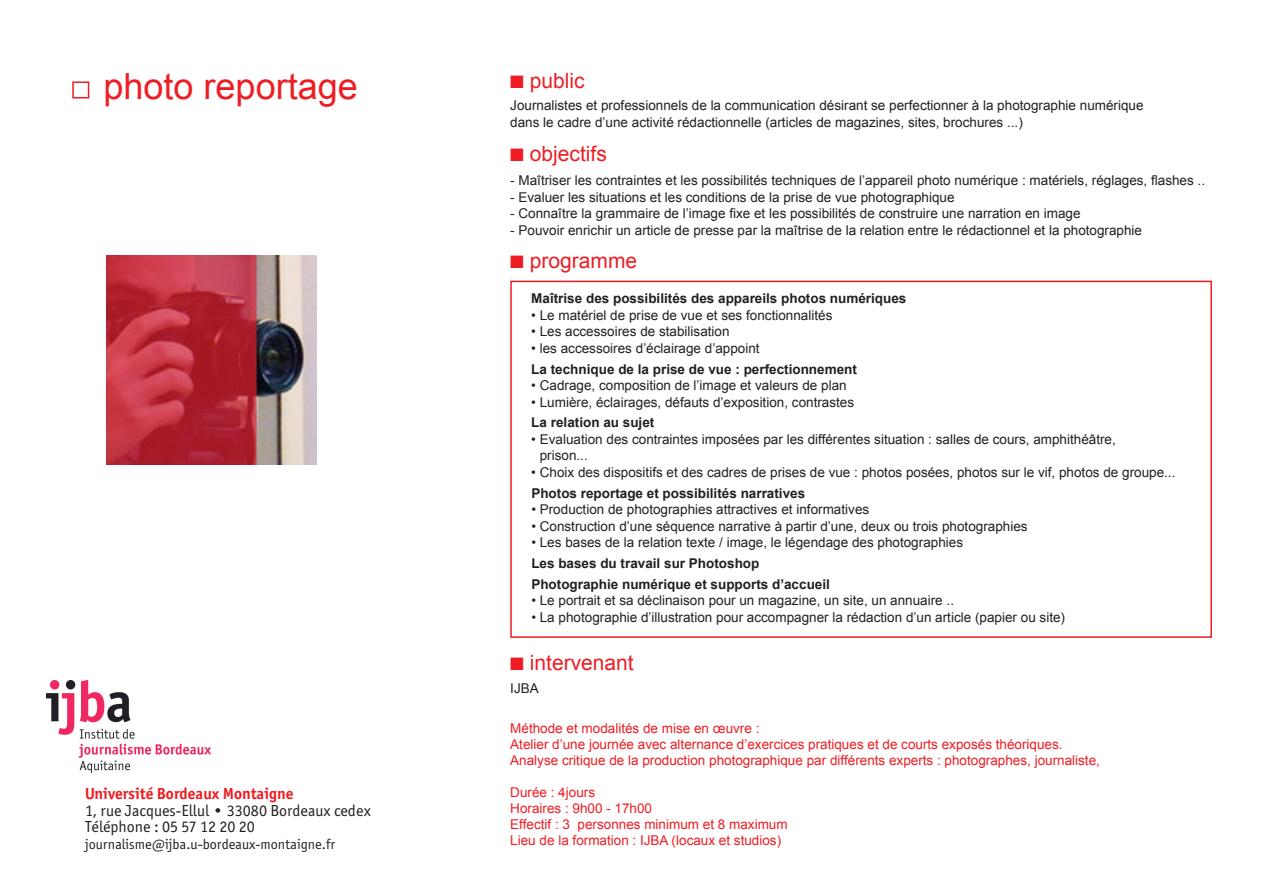
<style>
.page{position:relative;width:1263px;height:893px;background:#fff}
.page>*{position:absolute;margin:0;border:0;box-sizing:border-box;transform-origin:0 0}
.t1{font:36px "Arial";color:#ee1d23}
.t2{font:21px "Arial";color:#ee1d23}
.t3{font:16.05px/16.5px "Officina San ITC";color:#231f20}
.t4{font:700 16.05px "Officina San ITC";color:#ee1d23}
.t5{font:14.25px "Officina San ITC";color:#231f20}
.t6{font:13.5px/16.5px "Arial";color:#231f20}
.t7{font:13.5px/16px "Arial";color:#ee1d23}
.t8{font:700 13.5px/20.7px "Arial";color:#231f20}
</style>
<div class="page">
<img style="left:106px;top:255px;width:210px;height:209px">
<div style="left:72px;top:81px;width:17px;height:17px;border:2px solid #ee1d23"></div>
<div style="left:510px;top:281px;width:702px;height:357px;border:2px solid #ee1d23"></div>
<img style="left:47px;top:680px;width:164px;height:92px">
<h1 class="t1" style="left:104px;top:62px;width:256px">photo reportage</h1>
<p class="t4" style="left:85px;top:784px;width:210px">Université Bordeaux Montaigne</p>
<p class="t3" style="left:85px;top:802px;width:287px">1, rue Jacques-Ellul • 33080 Bordeaux cedex<br>Téléphone : 05 57 12 20 20</p>
<p class="t5" style="left:85px;top:836px;width:252px">journalisme@ijba.u-bordeaux-montaigne.fr</p>
<h2 class="t2" style="left:510px;top:66px;width:76px">■ public</h2>
<p class="t6" style="left:510px;top:98px;width:635px">Journalistes et professionnels de la communication désirant se perfectionner à la photographie numérique dans le cadre d’une activité rédactionnelle (articles de magazines, sites, brochures ...)</p>
<h2 class="t2" style="left:510px;top:140px;width:98px">■ objectifs</h2>
<p class="t6" style="left:510px;top:172px;width:696px">- Maîtriser les contraintes et les possibilités techniques de l’appareil photo numérique : matériels, réglages, flashes ..</p>
<p class="t6" style="left:510px;top:189px;width:446px">- Evaluer les situations et les conditions de la prise de vue photographique</p>
<p class="t6" style="left:510px;top:205px;width:572px">- Connaître la grammaire de l’image fixe et les possibilités de construire une narration en image</p>
<p class="t6" style="left:510px;top:222px;width:633px">- Pouvoir enrichir un article de presse par la maîtrise de la relation entre le rédactionnel et la photographie</p>
<h2 class="t2" style="left:510px;top:247px;width:128px">■ programme</h2>
<p class="t8" style="left:531px;top:289px;width:377px">Maîtrise des possibilités des appareils photos numériques</p>
<p class="t6" style="left:531px;top:307px;width:303px">• Le matériel de prise de vue et ses fonctionnalités</p>
<p class="t6" style="left:531px;top:323px;width:200px">• Les accessoires de stabilisation</p>
<p class="t6" style="left:531px;top:340px;width:230px">• les accessoires d’éclairage d’appoint</p>
<p class="t8" style="left:531px;top:359px;width:327px">La technique de la prise de vue : perfectionnement</p>
<p class="t6" style="left:531px;top:377px;width:317px">• Cadrage, composition de l’image et valeurs de plan</p>
<p class="t6" style="left:531px;top:394px;width:324px">• Lumière, éclairages, défauts d’exposition, contrastes</p>
<p class="t8" style="left:531px;top:413px;width:125px">La relation au sujet</p>
<p class="t6" style="left:540px;top:431px;width:578px;text-indent:-8px">• Evaluation des contraintes imposées par les différentes situation : salles de cours, amphithéâtre, prison...</p>
<p class="t6" style="left:531px;top:464px;width:646px">• Choix des dispositifs et des cadres de prises de vue : photos posées, photos sur le vif, photos de groupe...</p>
<p class="t8" style="left:531px;top:483px;width:275px">Photos reportage et possibilités narratives</p>
<p class="t6" style="left:531px;top:501px;width:339px">• Production de photographies attractives et informatives</p>
<p class="t6" style="left:531px;top:518px;width:498px">• Construction d’une séquence narrative à partir d’une, deux ou trois photographies</p>
<p class="t6" style="left:531px;top:534px;width:433px">• Les bases de la relation texte / image, le légendage des photographies</p>
<p class="t8" style="left:531px;top:553px;width:300px">Les bases du travail sur Photoshop<br>Photographie numérique et supports d’accueil</p>
<p class="t6" style="left:531px;top:592px;width:424px">• Le portrait et sa déclinaison pour un magazine, un site, un annuaire ..</p>
<p class="t6" style="left:531px;top:609px;width:535px">• La photographie d’illustration pour accompagner la rédaction d’un article (papier ou site)</p>
<h2 class="t2" style="left:510px;top:649px;width:125px">■ intervenant</h2>
<p class="t6" style="left:510px;top:680px;width:30px">IJBA</p>
<p class="t7" style="left:510px;top:720px;width:591px">Méthode et modalités de mise en œuvre :<br>Atelier d’une journée avec alternance d’exercices pratiques et de courts exposés théoriques.<br>Analyse critique de la production photographique par différents experts : photographes, journaliste,</p>
<p class="t7" style="left:510px;top:785px;width:279px">Durée : 4jours<br>Horaires : 9h00 - 17h00<br>Effectif : 3 personnes minimum et 8 maximum<br>Lieu de la formation : IJBA (locaux et studios)</p>
</div>
